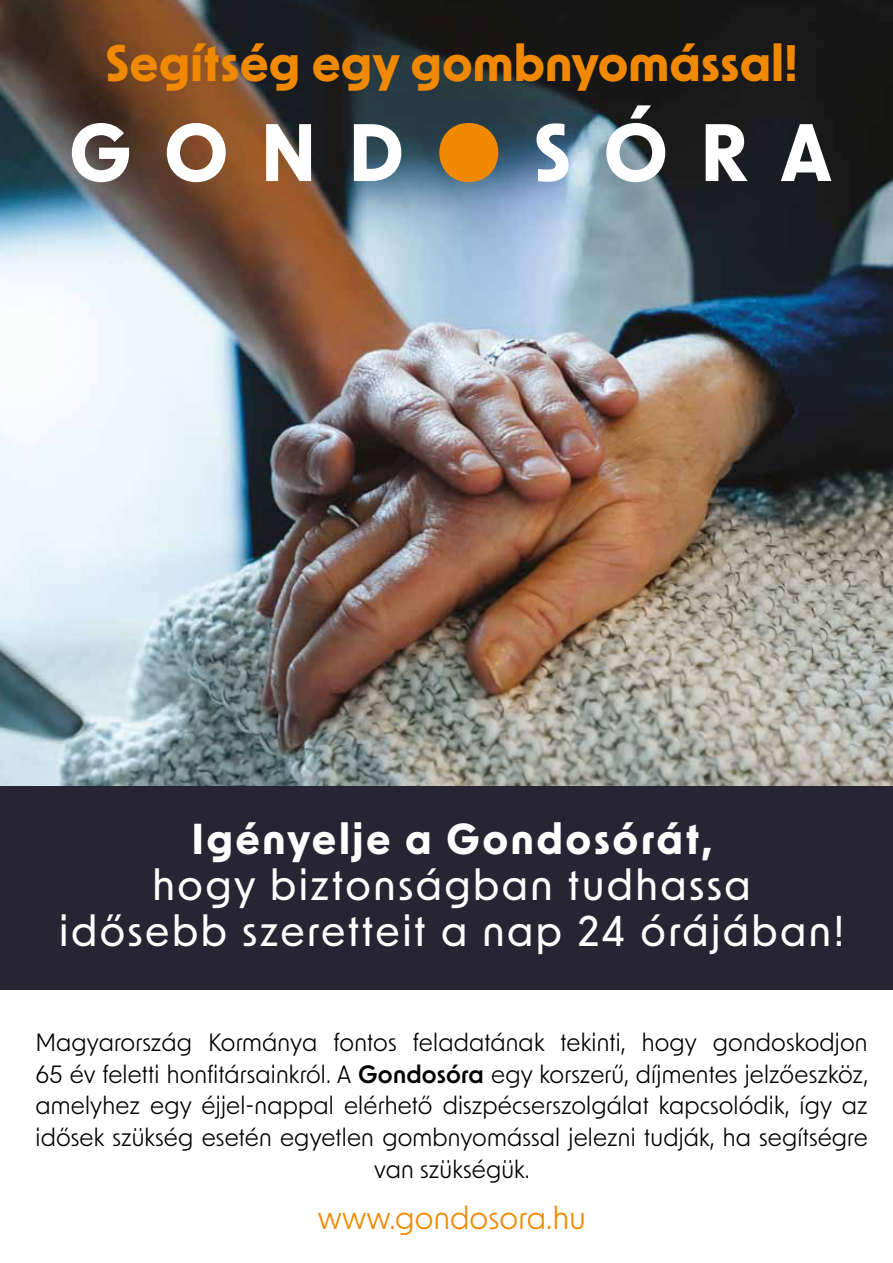
<style>
.page{position:relative;width:893px;height:1263px;background:#fff}
.page>*{position:absolute;margin:0;border:0;box-sizing:border-box;transform-origin:0 0}
.t1{font:700 48.75px "New Order";color:#f18900}
.t2{font:500 41.1px/45.6px "New Order";letter-spacing:.06em;color:#fff;text-align:center}
.t3{font:700 41.1px "New Order";letter-spacing:.06em;color:#fff}
.t4{font:30.45px "New Order";letter-spacing:.005em;color:#f18900}
.t5{font:23.85px/31.8px "New Order";letter-spacing:.005em;color:#000;text-align:center}
.s1{font-weight:600}
</style>
<div class="page">
<img style="left:0;top:0;width:893px;height:786px">
<div style="left:0;top:786px;width:893px;height:203px;background:#272533"></div>
<svg style="left:72px;top:123px;width:57px;height:59px"></svg>
<svg style="left:167px;top:123px;width:59px;height:59px"></svg>
<svg style="left:266px;top:124px;width:45px;height:57px"></svg>
<svg style="left:354px;top:124px;width:47px;height:57px"></svg>
<svg style="left:439px;top:123px;width:59px;height:59px;background:#b47822"></svg>
<svg style="left:536px;top:123px;width:33px;height:59px"></svg>
<svg style="left:606px;top:105px;width:59px;height:77px"></svg>
<svg style="left:706px;top:124px;width:42px;height:57px"></svg>
<svg style="left:781px;top:124px;width:50px;height:57px"></svg>
<div style="left:448px;top:132px;width:41px;height:41px;background:#f18900;border-radius:50%"></div>
<h1 class="t1" style="left:105px;top:32px;width:694px">Segítség egy gombnyomással!</h1>
<h2 class="t3" style="left:192px;top:812px;width:523px">Igényelje a Gondosórát,</h2>
<h2 class="t2" style="left:59px;top:860px;width:786px">hogy biztonságban tudhassa<br>idősebb szeretteit a nap 24 órájában!</h2>
<p class="t5" style="left:36px;top:1025px;width:834px">Magyarország Kormánya fontos feladatának tekinti, hogy gondoskodjon 65 év feletti honfitársainkról. A <span class="s1">Gondosóra</span> egy korszerű, díjmentes jelzőeszköz, amelyhez egy éjjel-nappal elérhető diszpécserszolgálat kapcsolódik, így az idősek szükség esetén egyetlen gombnyomással jelezni tudják, ha segítségre van szükségük.</p>
<p class="t4" style="left:318px;top:1198px;width:269px">www.gondosora.hu</p>
</div>
